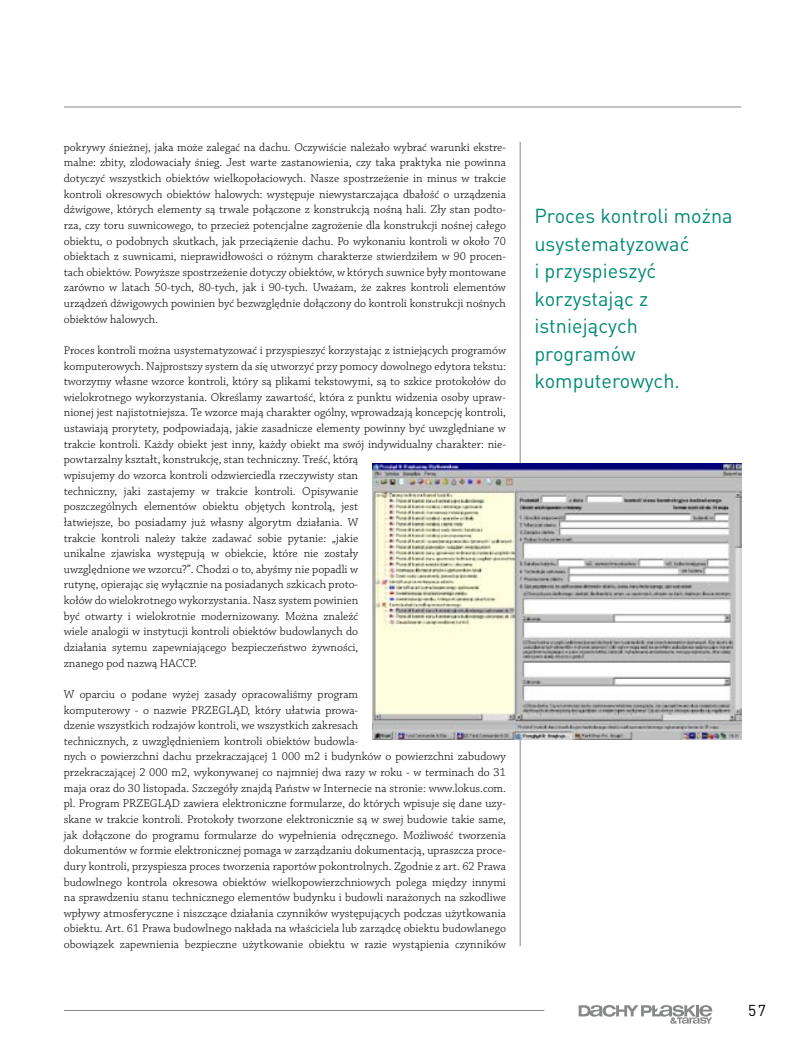
<style>
.page{position:relative;width:798px;height:1053px;background:#fff}
.page>*{position:absolute;margin:0;border:0;box-sizing:border-box;transform-origin:0 0}
.t1{font:20px/27.5px "DIN Pl";letter-spacing:.005em;color:#008976}
.t2{font:15.62px "DIN Pl";color:#000}
.t3{font:300 12px/15.6px "Chaparral Pro";color:#000}
</style>
<div class="page">
<hr style="left:519px;top:142px;width:1px;height:804px;background:#878889">
<svg style="left:578px;top:1005px;width:134px;height:18px"></svg>
<hr style="left:64px;top:1010px;width:480px;height:1px;background:#878889">
<img style="left:372px;top:463px;width:369px;height:276px">
<hr style="left:64px;top:107px;width:677px;height:1px;background:#878889">
<p class="t3" style="left:64px;top:140px;width:443px;text-align:justify">pokrywy śnieżnej, jaka może zalegać na dachu. Oczywiście należało wybrać warunki ekstre&shy;malne: zbity, zlodowaciały śnieg. Jest warte zastanowienia, czy taka praktyka nie powinna dotyczyć wszystkich obiektów wielkopołaciowych. Nasze spostrzeżenie in minus w trakcie kontroli okresowych obiektów halowych: występuje niewystarczająca dbałość o urządzenia dźwigowe, których elementy są trwale połączone z konstrukcją nośną hali. Zły stan podto&shy;rza, czy toru suwnicowego, to przecież potencjalne zagrożenie dla konstrukcji nośnej całego obiektu, o podobnych skutkach, jak przeciążenie dachu. Po wykonaniu kontroli w około 70 obiektach z suwnicami, nieprawidłowości o różnym charakterze stwierdziłem w 90 procen&shy;tach obiektów. Powyższe spostrzeżenie dotyczy obiektów, w których suwnice były montowane zarówno w latach 50-tych, 80-tych, jak i 90-tych. Uważam, że zakres kontroli elementów urządzeń dźwigowych powinien być bezwzględnie dołączony do kontroli konstrukcji nośnych obiektów halowych.</p>
<p class="t3" style="left:64px;top:343px;width:443px">Proces kontroli można usystematyzować i przyspieszyć korzystając z istniejących programów komputerowych. Najprostszy system da się utworzyć przy pomocy dowolnego edytora tekstu: tworzymy własne wzorce kontroli, który są plikami tekstowymi, są to szkice protokołów do wielokrotnego wykorzystania. Określamy zawartość, która z punktu widzenia osoby upraw&shy;nionej jest najistotniejsza. Te wzorce mają charakter ogólny, wprowadzają koncepcję kontroli, ustawiają prorytety, podpowiadają, jakie zasadnicze elementy powinny być uwzględniane w trakcie kontroli. Każdy obiekt jest inny, każdy obiekt ma swój indywidualny charakter: nie&shy;powtarzalny kształt, konstrukcję, stan techniczny. Treść, którą<br>wpisujemy do wzorca kontroli odzwierciedla rzeczywisty stan<br>techniczny, jaki zastajemy w trakcie kontroli. Opisywanie<br>poszczególnych elementów obiektu objętych kontrolą, jest<br>łatwiejsze, bo posiadamy już własny algorytm działania. W<br>trakcie kontroli należy także zadawać sobie pytanie: „jakie<br>unikalne zjawiska występują w obiekcie, które nie zostały<br>uwzględnione we wzorcu?”. Chodzi o to, abyśmy nie popadli w<br>rutynę, opierając się wyłącznie na posiadanych szkicach proto-<br>kołów do wielokrotnego wykorzystania. Nasz system powinien<br>być otwarty i wielokrotnie modernizowany. Można znaleźć<br>wiele analogii w instytucji kontroli obiektów budowlanych do<br>działania sytemu zapewniającego bezpieczeństwo żywności,<br>znanego pod nazwą HACCP.</p>
<p class="t3" style="left:64px;top:686px;width:443px">W oparciu o podane wyżej zasady opracowaliśmy program<br>komputerowy - o nazwie PRZEGLĄD, który ułatwia prowa-<br>dzenie wszystkich rodzajów kontroli, we wszystkich zakresach<br>technicznych, z uwzględnieniem kontroli obiektów budowla-<br>nych o powierzchni dachu przekraczającej 1 000 m2 i budynków o powierzchni zabudowy przekraczającej 2 000 m2, wykonywanej co najmniej dwa razy w roku - w terminach do 31 maja oraz do 30 listopada. Szczegóły znajdą Państw w Internecie na stronie: www.lokus.com. pl. Program PRZEGLĄD zawiera elektroniczne formularze, do których wpisuje się dane uzy&shy;skane w trakcie kontroli. Protokoły tworzone elektronicznie są w swej budowie takie same, jak dołączone do programu formularze do wypełnienia odręcznego. Możliwość tworzenia dokumentów w formie elektronicznej pomaga w zarządzaniu dokumentacją, upraszcza proce&shy;dury kontroli, przyspiesza proces tworzenia raportów pokontrolnych. Zgodnie z art. 62 Prawa budowlnego kontrola okresowa obiektów wielkopowierzchniowych polega między innymi na sprawdzeniu stanu technicznego elementów budynku i budowli narażonych na szkodliwe wpływy atmosferyczne i niszczące działania czynników występujących podczas użytkowania obiektu. Art. 61 Prawa budowlnego nakłada na właściciela lub zarządcę obiektu budowlanego obowiązek zapewnienia bezpieczne użytkowanie obiektu w razie wystąpienia czynników</p>
<h1 class="t1" style="left:534px;top:202px;width:200px">Proces kontroli można usystematyzować<br>i przyspieszyć korzystając z istniejących programów komputerowych.</h1>
<h2 class="t2" style="left:747px;top:1000px;width:19px">57</h2>
</div>
